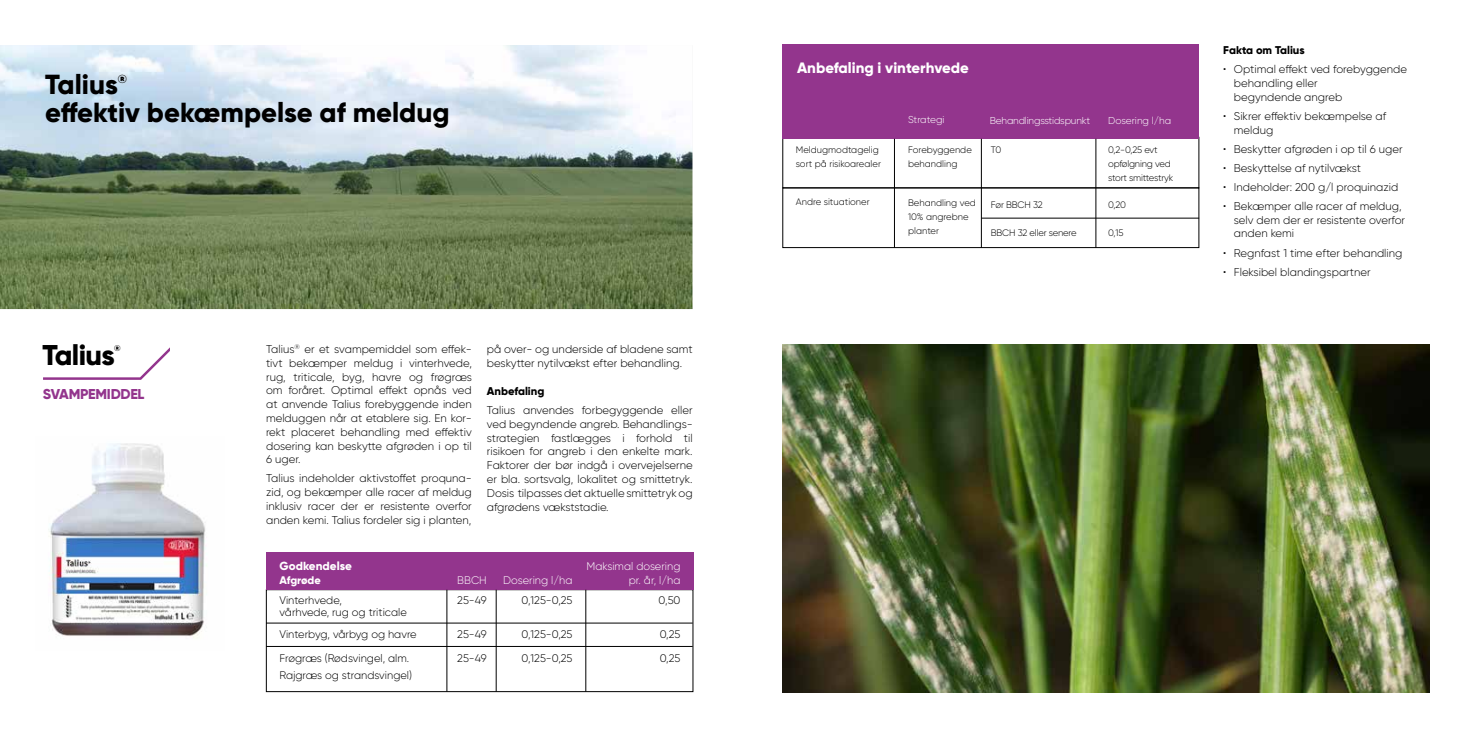
<style>
.page{position:relative;width:1475px;height:738px;background:#fff}
.page>*{position:absolute;margin:0;border:0;box-sizing:border-box;transform-origin:0 0}
.t1{font:800 28.5px "Gilroy";letter-spacing:-.02em;color:#000}
.t2{font:800 27.5px "Gilroy";color:#000}
.t3{font:800 15px "Gilroy";color:#fff}
.t4{font:800 14.25px "Gilroy";letter-spacing:-.02em;color:#93358d}
.t5{font:800 11.75px "Gilroy";color:#fff}
.t6{font:800 11.62px "Gilroy";color:#000}
.t7{font:300 11.25px/13.8px "Gilroy";color:#000}
.t8{font:800 11.25px "Gilroy";color:#000}
.t9{font:300 11px/24px "Gilroy";color:#000}
.t10{font:300 11px/14.1px "Gilroy";color:#fff;text-align:right}
.t11{font:800 11px "Gilroy";letter-spacing:-.01em;color:#fff}
.t12{font:300 10px "Gilroy";letter-spacing:-.02em;color:#fff}
.t13{font:300 10px "Gilroy";color:#fff}
.t14{font:300 9.38px/13.8px "Gilroy";color:#000}
.t15{font:300 9.38px/13.8px "Gilroy";letter-spacing:-.02em;color:#000}
.t16{font:800 8.25px "Gilroy";color:#000}
</style>
<div class="page">
<img style="left:0;top:45px;width:692px;height:264px">
<svg style="left:43px;top:347px;width:127px;height:32px"></svg>
<img style="left:782px;top:344px;width:647px;height:348px">
<div style="left:266px;top:551px;width:427px;height:38px;background:#93358d"></div>
<hr style="left:266px;top:622px;width:426px;height:1px;background:#000">
<hr style="left:266px;top:645px;width:426px;height:1px;background:#000">
<hr style="left:585px;top:589px;width:1px;height:102px;background:#000">
<hr style="left:496px;top:589px;width:1px;height:102px;background:#000">
<hr style="left:446px;top:589px;width:1px;height:102px;background:#000">
<div style="left:782px;top:45px;width:416px;height:94px;background:#93358d"></div>
<div style="left:782px;top:187px;width:416px;height:61px;border:1px solid #000"></div>
<hr style="left:980px;top:139px;width:1px;height:109px;background:#000">
<hr style="left:894px;top:139px;width:1px;height:109px;background:#000">
<hr style="left:1095px;top:139px;width:1px;height:109px;background:#000">
<hr style="left:981px;top:218px;width:217px;height:1px;background:#000">
<img style="left:49px;top:443px;width:157px;height:195px">
<h2 class="t2" style="left:45px;top:67px;width:74px">Talius</h2>
<p class="t6" style="left:118px;top:71px;width:11px">®</p>
<h2 class="t2" style="left:45px;top:95px;width:406px">effektiv bekæmpelse af meldug</h2>
<h1 class="t1" style="left:42px;top:336px;width:74px">Talius</h1>
<p class="t16" style="left:114px;top:342px;width:8px">®</p>
<p class="t4" style="left:43px;top:385px;width:103px">SVAMPEMIDDEL</p>
<p class="t7" style="left:266px;top:342px;width:207px;text-align:justify">Talius<sup>®</sup> er et svampemiddel som effek&shy;tivt bekæmper meldug i vinterhvede, rug, triticale, byg, havre og frøgræs om foråret. Optimal effekt opnås ved at anvende Talius forebyggende inden melduggen når at etablere sig. En kor&shy;rekt placeret behandling med effektiv dosering kan beskytte afgrøden i op til 6 uger.</p>
<p class="t7" style="left:266px;top:471px;width:207px;text-align:justify">Talius indeholder aktivstoffet proquna&shy;zid, og bekæmper alle racer af meldug inklusiv racer der er resistente overfor anden kemi. Talius fordeler sig i planten,</p>
<p class="t7" style="left:487px;top:342px;width:207px">på over- og underside af bladene samt beskytter nytilvækst efter behandling.</p>
<p class="t8" style="left:487px;top:384px;width:59px">Anbefaling</p>
<p class="t7" style="left:487px;top:403px;width:207px;text-align:justify">Talius anvendes forbegyggende eller ved begyndende angreb. Behandlings&shy;strategien fastlægges i forhold til risikoen for angreb i den enkelte mark.<br>Faktorer der bør indgå i overvejelserne er bla. sortsvalg, lokalitet og smittetryk.<br>Dosis tilpasses det aktuelle smittetryk og afgrødens vækststadie.</p>
<p class="t5" style="left:279px;top:558px;width:74px">Godkendelse</p>
<p class="t11" style="left:279px;top:573px;width:43px">Afgrøde</p>
<p class="t9" style="left:279px;top:593px;width:129px;line-height:12px">Vinterhvede,<br>vårhvede, rug og triticale</p>
<p class="t9" style="left:279px;top:621px;width:139px">Vinterbyg, vårbyg og havre</p>
<p class="t9" style="left:279px;top:649px;width:134px;line-height:17px">Frøgræs (Rødsvingel, alm.<br>Rajgræs og strandsvingel)</p>
<p class="t10" style="left:457px;top:572px;width:31px">BBCH</p>
<p class="t9" style="left:457px;top:587px;width:31px">25-49</p>
<p class="t9" style="left:457px;top:621px;width:31px">25-49<br>25-49</p>
<p class="t10" style="left:503px;top:572px;width:71px">Dosering l/ha</p>
<p class="t9" style="left:521px;top:587px;width:52px">0,125-0,25</p>
<p class="t9" style="left:521px;top:621px;width:52px">0,125-0,25<br>0,125-0,25</p>
<p class="t10" style="left:586px;top:558px;width:95px">Maksimal dosering pr. år, l/ha</p>
<p class="t9" style="left:658px;top:587px;width:23px">0,50</p>
<p class="t9" style="left:659px;top:621px;width:22px">0,25<br>0,25</p>
<h3 class="t3" style="left:797px;top:58px;width:173px">Anbefaling i vinterhvede</h3>
<p class="t13" style="left:907px;top:113px;width:38px">Strategi</p>
<p class="t12" style="left:989px;top:114px;width:102px">Behandlingsstidspunkt</p>
<p class="t13" style="left:1107px;top:115px;width:65px">Dosering l/ha</p>
<p class="t14" style="left:795px;top:143px;width:87px">Meldugmodtagelig sort på risikoarealer</p>
<p class="t14" style="left:795px;top:194px;width:75px">Andre situationer</p>
<p class="t14" style="left:990px;top:143px;width:12px">T0</p>
<p class="t15" style="left:1107px;top:143px;width:67px">0,2-0,25 evt opfølgning ved stort smittestryk</p>
<p class="t14" style="left:1107px;top:198px;width:19px">0,20</p>
<p class="t14" style="left:1107px;top:225px;width:17px">0,15</p>
<p class="t14" style="left:907px;top:143px;width:65px">Forebyggende behandling</p>
<p class="t14" style="left:907px;top:195px;width:69px">Behandling ved<br>10% angrebne planter</p>
<p class="t15" style="left:990px;top:198px;width:53px">Før BBCH 32</p>
<p class="t15" style="left:990px;top:225px;width:87px">BBCH 32 eller senere</p>
<p class="t8" style="left:1222px;top:43px;width:83px">Fakta om Talius</p>
<p class="t7" style="left:1233px;top:62px;width:175px;text-indent:-11px">• Optimal effekt ved forebyggende behandling eller<br>begyndende angreb</p>
<p class="t7" style="left:1233px;top:109px;width:154px;text-indent:-11px">• Sikrer effektiv bekæmpelse af meldug</p>
<p class="t7" style="left:1222px;top:142px;width:181px">• Beskytter afgrøden i op til 6 uger</p>
<p class="t7" style="left:1222px;top:161px;width:139px">• Beskyttelse af nytilvækst</p>
<p class="t7" style="left:1222px;top:180px;width:177px">• Indeholder: 200 g/l proquinazid</p>
<p class="t7" style="left:1233px;top:199px;width:173px;text-indent:-11px">• Bekæmper alle racer af meldug, selv dem der er resistente overfor anden kemi</p>
<p class="t7" style="left:1222px;top:245px;width:181px">• Regnfast 1 time efter behandling</p>
<p class="t7" style="left:1222px;top:264px;width:149px">• Fleksibel blandingspartner</p>
</div>
